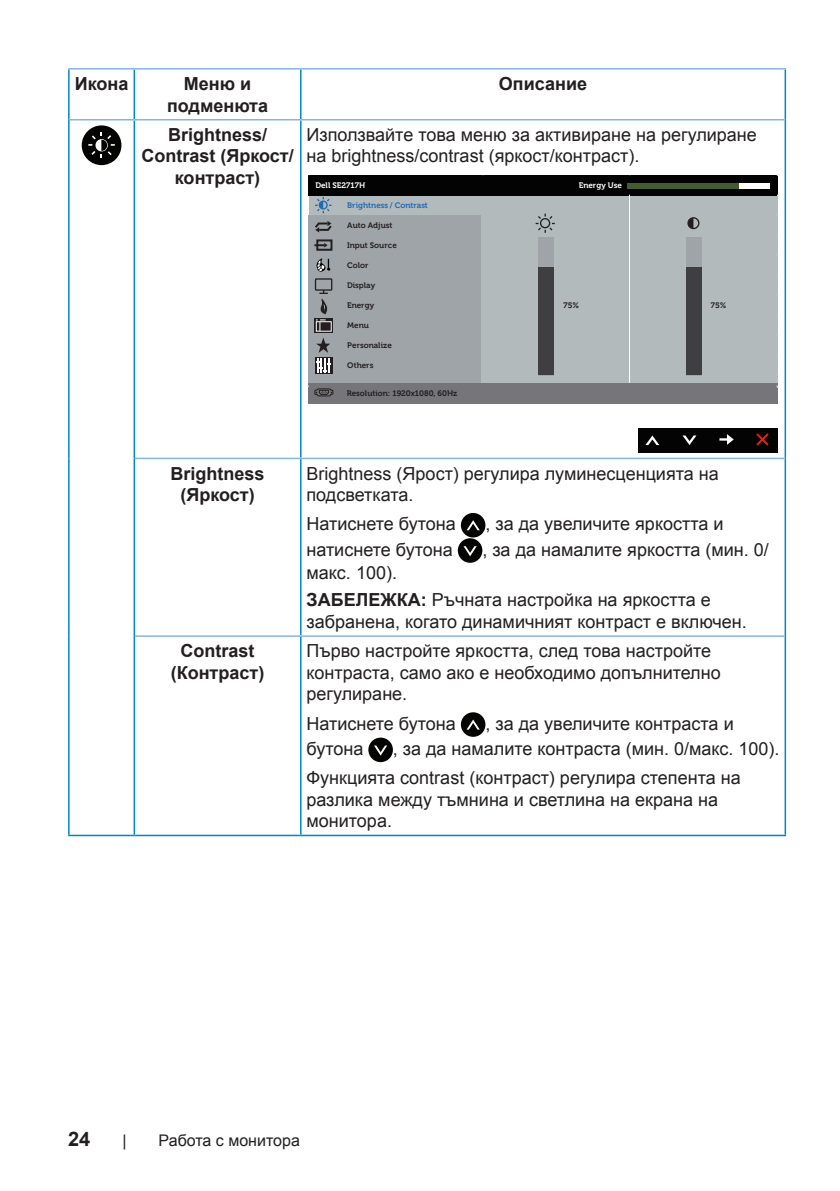
<style>
.page{position:relative;width:840px;height:1191px;background:#fff}
.page>*{position:absolute;margin:0;border:0;box-sizing:border-box;transform-origin:0 0}
.t1{font:700 20px "Arial";color:#231f20}
.text_OSD_table{font:18px/21.6px "Arial";color:#231f20}
.text_OSD_table-2{font:700 18px/21.6px "Arial";color:#231f20;text-align:center}
.t2{font:16px "Arial";color:#231f20}
.t3{font:700 8px "Museo For Dell";color:#231f20}
.t4{font:700 8px "Museo For Dell";color:#fff}
.t5{font:700 8px "Museo For Dell";color:#1f6bb5}
.s1{font-weight:700}
</style>
<div class="page">
<hr style="left:68px;top:70px;width:2px;height:50px;background:#0087cb">
<hr style="left:68px;top:68px;width:66px;height:2px;background:#84b6e2">
<hr style="left:133px;top:70px;width:2px;height:49px;background:#0087cb">
<hr style="left:134px;top:68px;width:166px;height:2px;background:#84b6e2">
<hr style="left:300px;top:70px;width:1px;height:49px;background:#0087cb">
<hr style="left:784px;top:70px;width:1px;height:50px;background:#0087cb">
<hr style="left:300px;top:68px;width:485px;height:2px;background:#84b6e2">
<hr style="left:68px;top:120px;width:2px;height:338px;background:#0087cb">
<hr style="left:68px;top:458px;width:2px;height:178px;background:#0087cb">
<hr style="left:68px;top:636px;width:2px;height:198px;background:#0087cb">
<hr style="left:70px;top:119px;width:64px;height:1px;background:#84b6e2">
<hr style="left:133px;top:120px;width:2px;height:338px;background:#0087cb">
<hr style="left:134px;top:119px;width:166px;height:1px;background:#84b6e2">
<hr style="left:300px;top:120px;width:1px;height:337px;background:#0087cb">
<hr style="left:784px;top:120px;width:1px;height:338px;background:#0087cb">
<hr style="left:300px;top:119px;width:484px;height:1px;background:#84b6e2">
<hr style="left:133px;top:458px;width:2px;height:178px;background:#0087cb">
<hr style="left:135px;top:457px;width:165px;height:2px;background:#84b6e2">
<hr style="left:300px;top:459px;width:1px;height:176px;background:#0087cb">
<hr style="left:784px;top:458px;width:1px;height:178px;background:#0087cb">
<hr style="left:300px;top:457px;width:484px;height:2px;background:#84b6e2">
<hr style="left:133px;top:636px;width:2px;height:198px;background:#0087cb">
<hr style="left:135px;top:635px;width:165px;height:2px;background:#84b6e2">
<hr style="left:300px;top:637px;width:1px;height:197px;background:#0087cb">
<hr style="left:784px;top:636px;width:1px;height:198px;background:#0087cb">
<hr style="left:300px;top:635px;width:484px;height:2px;background:#84b6e2">
<hr style="left:68px;top:834px;width:66px;height:2px;background:#0087cb">
<hr style="left:134px;top:834px;width:166px;height:2px;background:#0087cb">
<hr style="left:300px;top:834px;width:485px;height:2px;background:#0087cb">
<div style="left:82px;top:125px;width:39px;height:40px;background:#040503;border-radius:50%"></div>
<svg style="left:88px;top:132px;width:27px;height:26px"></svg>
<div style="left:308px;top:195px;width:174px;height:20px;background:#b2babc"></div>
<div style="left:637px;top:428px;width:139px;height:25px;background:#030303"></div>
<svg style="left:645px;top:435px;width:14px;height:10px"></svg>
<svg style="left:682px;top:435px;width:14px;height:10px"></svg>
<svg style="left:719px;top:434px;width:14px;height:11px"></svg>
<div style="left:308px;top:175px;width:469px;height:21px;background:#030303"></div>
<div style="left:308px;top:215px;width:174px;height:183px;background:#9fa4a8"></div>
<div style="left:481px;top:196px;width:296px;height:202px;background:#b2babc"></div>
<div style="left:308px;top:383px;width:469px;height:21px;background:#767579"></div>
<hr style="left:628px;top:195px;width:1px;height:186px;background:#fff">
<hr style="left:629px;top:196px;width:1px;height:186px;background:#fff">
<svg style="left:776px;top:375px;width:2px;height:13px"></svg>
<div style="left:627px;top:183px;width:142px;height:5px;background:#fff"></div>
<div style="left:627px;top:183px;width:111px;height:5px;background:#465b31"></div>
<svg style="left:315px;top:197px;width:16px;height:16px"></svg>
<div style="left:316px;top:239px;width:16px;height:12px;border:2px solid #231f20"></div>
<svg style="left:314px;top:243px;width:13px;height:4px"></svg>
<svg style="left:316px;top:337px;width:14px;height:16px"></svg>
<svg style="left:315px;top:357px;width:17px;height:17px"></svg>
<svg style="left:316px;top:359px;width:15px;height:14px"></svg>
<svg style="left:314px;top:318px;width:18px;height:15px"></svg>
<div style="left:315px;top:278px;width:17px;height:13px;border:1px solid #231f20"></div>
<svg style="left:315px;top:221px;width:17px;height:12px"></svg>
<div style="left:538px;top:237px;width:15px;height:138px;background:#9fa4a8"></div>
<div style="left:538px;top:267px;width:15px;height:108px;background:#3f3f42"></div>
<div style="left:685px;top:237px;width:16px;height:138px;background:#9fa4a8"></div>
<div style="left:685px;top:267px;width:16px;height:108px;background:#3f3f42"></div>
<svg style="left:535px;top:214px;width:19px;height:19px"></svg>
<div style="left:687px;top:217px;width:12px;height:12px;border:1px solid #231f20;border-radius:50%"></div>
<svg style="left:687px;top:218px;width:6px;height:10px"></svg>
<svg style="left:316px;top:290px;width:12px;height:41px"></svg>
<svg style="left:308px;top:386px;width:25px;height:11px"></svg>
<svg style="left:316px;top:258px;width:14px;height:14px"></svg>
<svg style="left:756px;top:433px;width:13px;height:13px"></svg>
<div style="left:460px;top:513px;width:25px;height:24px;background:#040503;border-radius:50%"></div>
<svg style="left:467px;top:520px;width:12px;height:10px"></svg>
<div style="left:457px;top:538px;width:25px;height:25px;background:#040503;border-radius:50%"></div>
<svg style="left:463px;top:546px;width:13px;height:10px"></svg>
<div style="left:460px;top:712px;width:25px;height:25px;background:#040503;border-radius:50%"></div>
<svg style="left:467px;top:719px;width:12px;height:10px"></svg>
<div style="left:368px;top:737px;width:24px;height:25px;background:#040503;border-radius:50%"></div>
<svg style="left:374px;top:745px;width:13px;height:10px"></svg>
<p class="text_OSD_table-2" style="left:75px;top:73px;width:55px">Икона</p>
<p class="text_OSD_table-2" style="left:167px;top:73px;width:103px">Меню и подменюта</p>
<p class="text_OSD_table-2" style="left:498px;top:73px;width:90px">Описание</p>
<p class="text_OSD_table-2" style="left:141px;top:124px;width:154px">Brightness/<br>Contrast (Яркост/ контраст)</p>
<p class="text_OSD_table" style="left:306px;top:124px;width:451px">Използвайте това меню за активиране на регулиране на brightness/contrast (яркост/контраст).</p>
<p class="t5" style="left:347px;top:201px;width:82px">Brightness / Contrast</p>
<p class="t3" style="left:347px;top:221px;width:46px">Auto Adjust</p>
<p class="t3" style="left:347px;top:241px;width:51px">Input Source</p>
<p class="t3" style="left:347px;top:261px;width:23px">Color</p>
<p class="t3" style="left:347px;top:280px;width:29px">Display</p>
<p class="t3" style="left:347px;top:301px;width:28px">Energy</p>
<p class="t3" style="left:347px;top:321px;width:23px">Menu</p>
<p class="t3" style="left:347px;top:341px;width:46px">Personalize</p>
<p class="t3" style="left:347px;top:361px;width:28px">Others</p>
<p class="t3" style="left:346px;top:388px;width:112px">Resolution: 1920x1080, 60Hz</p>
<p class="t4" style="left:315px;top:181px;width:51px">Dell SE2717H</p>
<p class="t4" style="left:578px;top:181px;width:45px">Energy Use</p>
<p class="t3" style="left:563px;top:301px;width:17px">75%</p>
<p class="t3" style="left:710px;top:301px;width:17px">75%</p>
<p class="text_OSD_table-2" style="left:170px;top:463px;width:96px">Brightness (Яркост)</p>
<p class="text_OSD_table" style="left:306px;top:462px;width:413px">Brightness (Ярост) регулира луминесценцията на подсветката.</p>
<p class="text_OSD_table" style="left:306px;top:513px;width:151px">Натиснете бутона</p>
<p class="text_OSD_table" style="left:485px;top:513px;width:239px">, за да увеличите яркостта и</p>
<p class="text_OSD_table" style="left:306px;top:538px;width:148px">натиснете бутона</p>
<p class="text_OSD_table" style="left:482px;top:538px;width:288px">, за да намалите яркостта (мин. 0/</p>
<p class="text_OSD_table" style="left:306px;top:562px;width:92px">макс. 100).</p>
<p class="text_OSD_table" style="left:306px;top:589px;width:441px"><span class="s1">ЗАБЕЛЕЖКА:</span> Ръчната настройка на яркостта е забранена, когато динамичният контраст е включен.</p>
<p class="text_OSD_table-2" style="left:171px;top:641px;width:95px">Contrast (Контраст)</p>
<p class="text_OSD_table" style="left:306px;top:640px;width:415px">Първо настройте яркостта, след това настройте контраста, само ако е необходимо допълнително регулиране.</p>
<p class="text_OSD_table" style="left:306px;top:712px;width:151px">Натиснете бутона</p>
<p class="text_OSD_table" style="left:485px;top:712px;width:250px">, за да увеличите контраста и</p>
<p class="text_OSD_table" style="left:306px;top:738px;width:58px">бутона</p>
<p class="text_OSD_table" style="left:392px;top:738px;width:388px">, за да намалите контраста (мин. 0/макс. 100).</p>
<p class="text_OSD_table" style="left:306px;top:767px;width:435px">Функцията contrast (контраст) регулира степента на разлика между тъмнина и светлина на екрана на монитора.</p>
<p class="t1" style="left:68px;top:1125px;width:24px">24</p>
<p class="t2" style="left:122px;top:1129px;width:6px">|</p>
<p class="t2" style="left:158px;top:1129px;width:143px">Работа с монитора</p>
</div>
